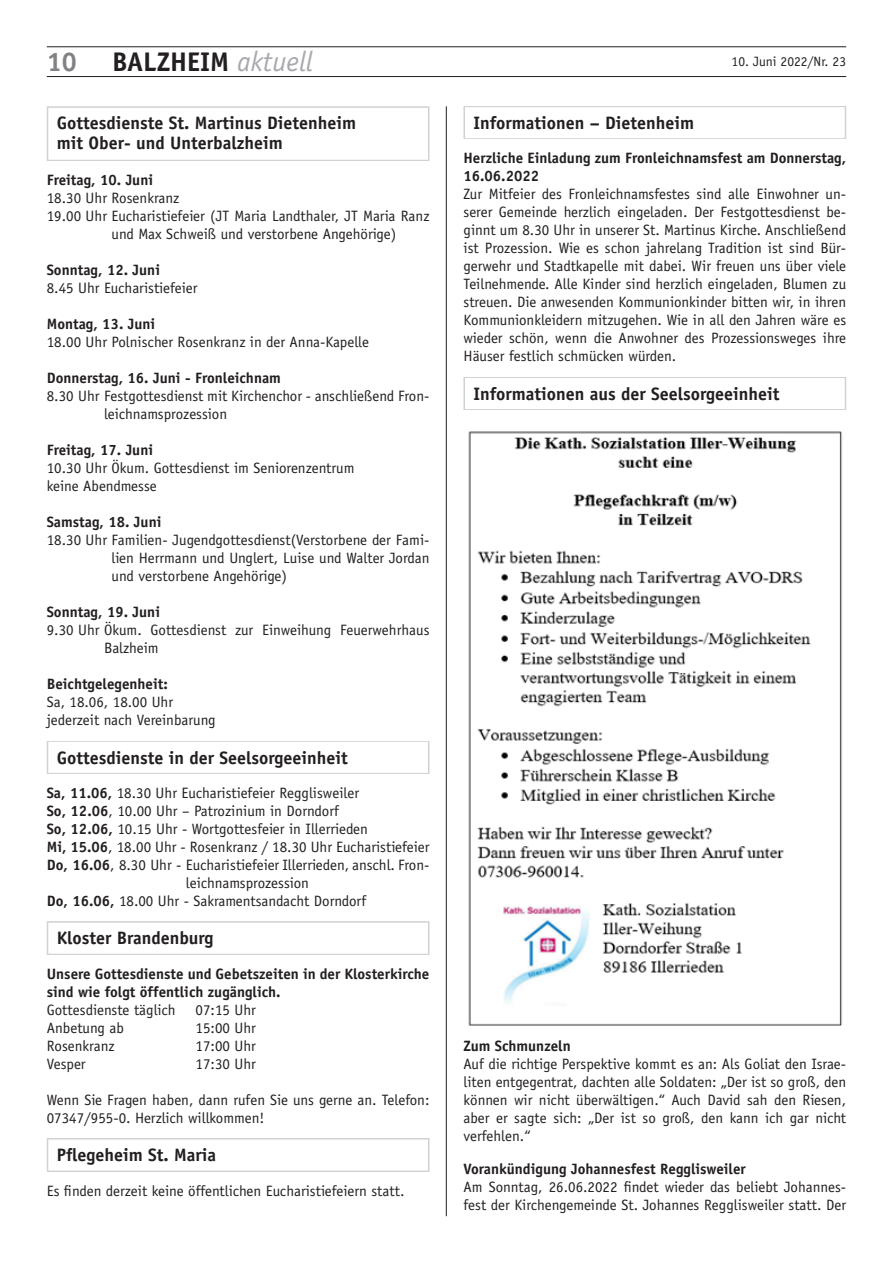
<style>
.page{position:relative;width:893px;height:1263px;background:#fff}
.page>*{position:absolute;margin:0;border:0;box-sizing:border-box;transform-origin:0 0}
.t1{font:700 27px "Officina Sans";color:#231f20}
.t2{font:700 27px "Officina Sans";color:#808285}
.t3{font:700 18px/19.5px "Officina Sans";color:#231f20}
.t4{font:15px/18px "Officina Sans";color:#231f20}
.t5{font:700 15px/18px "Officina Sans";color:#231f20}
.t6{font:13.5px "Officina Sans";color:#231f20}
.s1{font-weight:400;font-style:italic;font-size:28.35px;color:#a8a9ad}
.s2{font-weight:700}
</style>
<div class="page">
<hr style="left:47px;top:76px;width:799px;height:1px;background:#231f20">
<hr style="left:47px;top:47px;width:799px;height:1px;background:#231f20">
<hr style="left:446px;top:106px;width:1px;height:1110px;background:#231f20">
<div style="left:463px;top:106px;width:383px;height:33px;border:2px solid #d1d2d4"></div>
<div style="left:463px;top:377px;width:383px;height:33px;border:2px solid #d1d2d4"></div>
<img style="left:468px;top:431px;width:375px;height:595px">
<div style="left:47px;top:106px;width:382px;height:55px;border:2px solid #d1d2d4"></div>
<div style="left:47px;top:741px;width:382px;height:33px;border:2px solid #d1d2d4"></div>
<div style="left:47px;top:922px;width:382px;height:32px;border:2px solid #d1d2d4"></div>
<div style="left:47px;top:1139px;width:382px;height:32px;border:2px solid #d1d2d4"></div>
<h1 class="t2" style="left:47px;top:45px;width:32px">10</h1>
<h1 class="t1" style="left:112px;top:45px;width:202px">BALZHEIM <span class="s1">aktuell</span></h1>
<p class="t6" style="left:732px;top:53px;width:116px">10. Juni 2022/Nr. 23</p>
<p class="t3" style="left:57px;top:113px;width:301px">Gottesdienste St. Martinus Dietenheim mit Ober- und Unterbalzheim</p>
<p class="t5" style="left:47px;top:171px;width:108px">Freitag, 10. Juni</p>
<p class="t4" style="left:47px;top:189px;width:134px">18.30 Uhr Rosenkranz</p>
<p class="t4" style="left:47px;top:207px;width:384px">19.00 Uhr Eucharistiefeier (JT Maria Landthaler, JT Maria Ranz</p>
<p class="t4" style="left:111px;top:225px;width:286px">und Max Schweiß und verstorbene Angehörige)</p>
<p class="t5" style="left:47px;top:261px;width:115px">Sonntag, 12. Juni</p>
<p class="t4" style="left:47px;top:279px;width:152px">8.45 Uhr Eucharistiefeier</p>
<p class="t5" style="left:47px;top:315px;width:110px">Montag, 13. Juni</p>
<p class="t4" style="left:47px;top:333px;width:324px">18.00 Uhr Polnischer Rosenkranz in der Anna-Kapelle</p>
<p class="t5" style="left:47px;top:369px;width:236px">Donnerstag, 16. Juni - Fronleichnam</p>
<p class="t4" style="left:104px;top:387px;width:327px;text-indent:-57px">8.30 Uhr Festgottesdienst mit Kirchenchor - anschließend Fron&shy;leichnamsprozession</p>
<p class="t5" style="left:47px;top:441px;width:108px">Freitag, 17. Juni</p>
<p class="t4" style="left:47px;top:459px;width:309px">10.30 Uhr Ökum. Gottesdienst im Seniorenzentrum keine Abendmesse</p>
<p class="t5" style="left:47px;top:513px;width:116px">Samstag, 18. Juni</p>
<p class="t4" style="left:111px;top:531px;width:319px;text-align:justify;text-indent:-65px">18.30 Uhr Familien- Jugendgottesdienst(Verstorbene der Fami&shy;lien Herrmann und Unglert, Luise und Walter Jordan und verstorbene Angehörige)</p>
<p class="t5" style="left:47px;top:603px;width:115px">Sonntag, 19. Juni</p>
<p class="t4" style="left:104px;top:621px;width:327px;text-indent:-57px">9.30 Uhr Ökum. Gottesdienst zur Einweihung Feuerwehrhaus<br>Balzheim</p>
<p class="t5" style="left:47px;top:675px;width:123px">Beichtgelegenheit:</p>
<p class="t4" style="left:47px;top:693px;width:170px">Sa, 18.06, 18.00 Uhr jederzeit nach Vereinbarung</p>
<p class="t3" style="left:57px;top:747px;width:293px">Gottesdienste in der Seelsorgeeinheit</p>
<p class="t4" style="left:47px;top:784px;width:314px"><span class="s2">Sa, 11.06,</span> 18.30 Uhr Eucharistiefeier Regglisweiler</p>
<p class="t4" style="left:47px;top:802px;width:294px"><span class="s2">So, 12.06</span>, 10.00 Uhr – Patrozinium in Dorndorf</p>
<p class="t4" style="left:47px;top:820px;width:323px"><span class="s2">So, 12.06,</span> 10.15 Uhr - Wortgottesfeier in Illerrieden</p>
<p class="t4" style="left:47px;top:838px;width:384px"><span class="s2">Mi, 15.06</span>, 18.00 Uhr - Rosenkranz / 18.30 Uhr Eucharistiefeier</p>
<p class="t4" style="left:47px;top:856px;width:384px"><span class="s2">Do, 16.06</span>, 8.30 Uhr - Eucharistiefeier Illerrieden, anschl. Fron-</p>
<p class="t4" style="left:186px;top:874px;width:125px">leichnamsprozession</p>
<p class="t4" style="left:47px;top:892px;width:321px"><span class="s2">Do, 16.06,</span> 18.00 Uhr - Sakramentsandacht Dorndorf</p>
<p class="t3" style="left:57px;top:928px;width:158px">Kloster Brandenburg</p>
<p class="t5" style="left:47px;top:965px;width:384px">Unsere Gottesdienste und Gebetszeiten in der Klosterkirche sind wie folgt öffentlich zugänglich.</p>
<p class="t4" style="left:47px;top:1001px;width:130px">Gottesdienste täglich</p>
<p class="t4" style="left:196px;top:1001px;width:62px">07:15 Uhr</p>
<p class="t4" style="left:47px;top:1019px;width:79px">Anbetung ab</p>
<p class="t4" style="left:196px;top:1019px;width:62px">15:00 Uhr</p>
<p class="t4" style="left:47px;top:1037px;width:69px">Rosenkranz</p>
<p class="t4" style="left:196px;top:1037px;width:62px">17:00 Uhr</p>
<p class="t4" style="left:47px;top:1055px;width:40px">Vesper</p>
<p class="t4" style="left:196px;top:1055px;width:62px">17:30 Uhr</p>
<p class="t4" style="left:47px;top:1091px;width:384px">Wenn Sie Fragen haben, dann rufen Sie uns gerne an. Telefon:<br>07347/955-0. Herzlich willkommen!</p>
<p class="t3" style="left:57px;top:1145px;width:161px">Pflegeheim St. Maria</p>
<p class="t4" style="left:47px;top:1182px;width:359px">Es finden derzeit keine öffentlichen Eucharistiefeiern statt.</p>
<p class="t3" style="left:473px;top:113px;width:222px">Informationen – Dietenheim</p>
<p class="t5" style="left:463px;top:149px;width:384px">Herzliche Einladung zum Fronleichnamsfest am Donnerstag,<br>16.06.2022</p>
<p class="t4" style="left:463px;top:185px;width:384px;text-align:justify">Zur Mitfeier des Fronleichnamsfestes sind alle Einwohner un&shy;serer Gemeinde herzlich eingeladen. Der Festgottesdienst be&shy;ginnt um 8.30 Uhr in unserer St. Martinus Kirche. Anschließend ist Prozession. Wie es schon jahrelang Tradition ist sind Bür&shy;gerwehr und Stadtkapelle mit dabei. Wir freuen uns über viele Teilnehmende. Alle Kinder sind herzlich eingeladen, Blumen zu streuen. Die anwesenden Kommunionkinder bitten wir, in ihren Kommunionkleidern mitzugehen. Wie in all den Jahren wäre es wieder schön, wenn die Anwohner des Prozessionsweges ihre Häuser festlich schmücken würden.</p>
<p class="t3" style="left:473px;top:384px;width:307px">Informationen aus der Seelsorgeeinheit</p>
<p class="t5" style="left:463px;top:1037px;width:109px">Zum Schmunzeln</p>
<p class="t4" style="left:463px;top:1055px;width:384px;text-align:justify">Auf die richtige Perspektive kommt es an: Als Goliat den Israe&shy;liten entgegentrat, dachten alle Soldaten: „Der ist so groß, den können wir nicht überwältigen.“ Auch David sah den Riesen, aber er sagte sich: „Der ist so groß, den kann ich gar nicht verfehlen.“</p>
<p class="t5" style="left:463px;top:1160px;width:284px">Vorankündigung Johannesfest Regglisweiler</p>
<p class="t4" style="left:463px;top:1178px;width:384px">Am Sonntag, 26.06.2022 findet wieder das beliebt Johannes&shy;fest der Kirchengemeinde St. Johannes Regglisweiler statt. Der</p>
</div>
